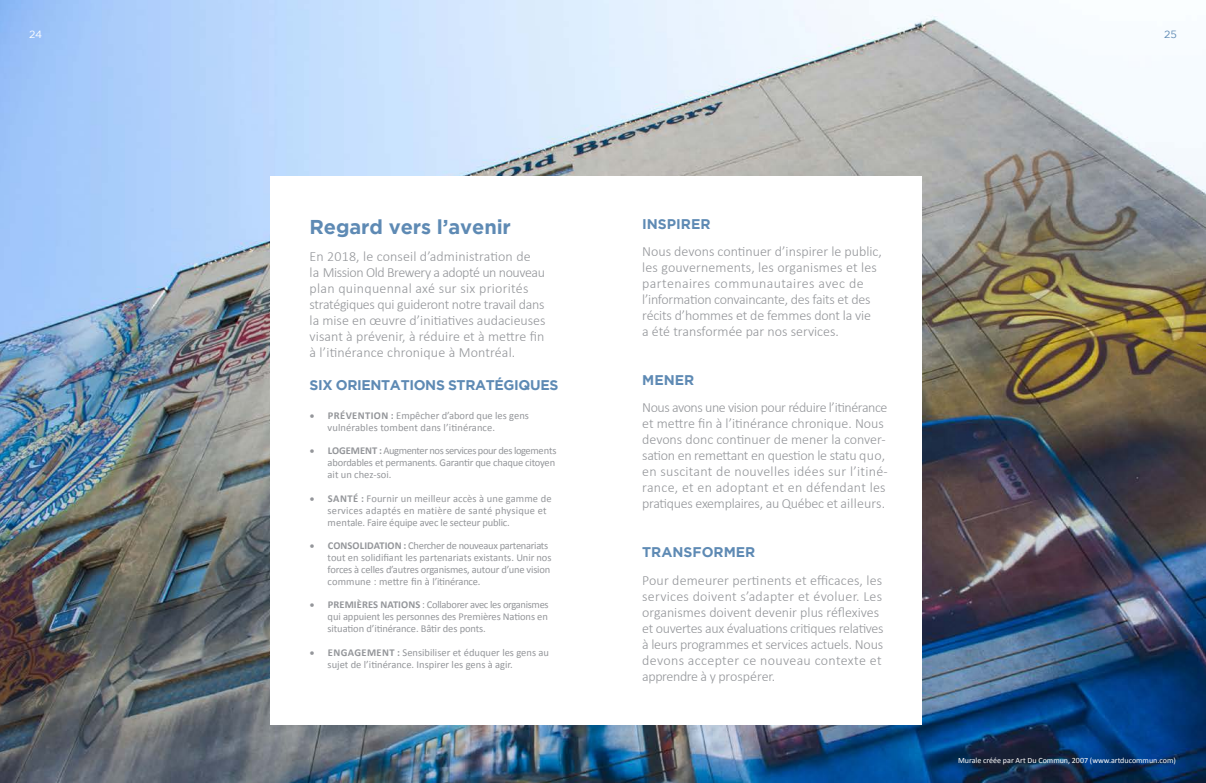
<style>
.page{position:relative;width:1206px;height:783px;background:#fff}
.page>*{position:absolute;margin:0;border:0;box-sizing:border-box;transform-origin:0 0}
.t1{font:700 20px "Gotham";letter-spacing:-.005em;color:#5e8ab4}
.t2{font:300 14px/16px "Calibri";color:#94969a}
.t3{font:700 14px "Gotham";letter-spacing:-.025em;color:#5e8ab4}
.t4{font:700 14px "Gotham";color:#5e8ab4}
.t5{font:10.5px/12px "Calibri";letter-spacing:-.01em;color:#94969a}
.t6{font:10.5px/12px "Calibri";letter-spacing:.01em;color:#94969a}
.t7{font:10.5px "Gotham";color:#fff}
.t8{font:10.5px "Gotham";color:#5e8ab4}
.t9{font:8px "Calibri";color:#fff}
.s1{font-weight:700}
</style>
<div class="page">
<img style="left:0;top:0;width:1206px;height:783px">
<div style="left:270px;top:176px;width:652px;height:548px;background:#fff"></div>
<p class="t7" style="left:29px;top:28px;width:15px">24</p>
<p class="t8" style="left:1164px;top:28px;width:14px">25</p>
<h1 class="t1" style="left:310px;top:215px;width:203px">Regard vers l’avenir</h1>
<p class="t2" style="left:310px;top:248px;width:238px">En 2018, le conseil d’administration de<br>la Mission Old Brewery a adopté un nouveau plan quinquennal axé sur six priorités stratégiques qui guideront notre travail dans la mise en œuvre d’initiatives audacieuses visant à prévenir, à réduire et à mettre fin à l’itinérance chronique à Montréal.</p>
<p class="t3" style="left:310px;top:377px;width:250px">SIX ORIENTATIONS STRATÉGIQUES</p>
<p class="t5" style="left:328px;top:410px;width:203px;text-indent:-18px">• <span class="s1">PRÉVENTION :</span> Empêcher d’abord que les gens vulnérables tombent dans l’itinérance.</p>
<p class="t5" style="left:328px;top:445px;width:230px;text-indent:-18px">• <span class="s1">LOGEMENT :</span> Augmenter nos services pour des logements abordables et permanents. Garantir que chaque citoyen ait un chez-soi.</p>
<p class="t6" style="left:328px;top:492px;width:225px;text-indent:-18px">• <span class="s1">SANTÉ :</span> Fournir un meilleur accès à une gamme de services adaptés en matière de santé physique et mentale. Faire équipe avec le secteur public.</p>
<p class="t5" style="left:328px;top:540px;width:225px;text-indent:-18px">• <span class="s1">CONSOLIDATION :</span> Chercher de nouveaux partenariats tout en solidifiant les partenariats existants. Unir nos forces à celles d’autres organismes, autour d’une vision commune : mettre fin à l’itinérance.</p>
<p class="t5" style="left:328px;top:599px;width:223px;text-align:justify;text-indent:-18px">• <span class="s1">PREMIÈRES NATIONS</span> : Collaborer avec les organismes qui appuient les personnes des Premières Nations en situation d’itinérance. Bâtir des ponts.</p>
<p class="t5" style="left:328px;top:646px;width:223px;text-indent:-18px">• <span class="s1">ENGAGEMENT :</span> Sensibiliser et éduquer les gens au sujet de l’itinérance. Inspirer les gens à agir.</p>
<p class="t4" style="left:642px;top:215px;width:70px">INSPIRER</p>
<p class="t2" style="left:642px;top:243px;width:241px">Nous devons continuer d’inspirer le public, les gouvernements, les organismes et les partenaires communautaires avec de l’information convaincante, des faits et des récits d’hommes et de femmes dont la vie<br>a été transformée par nos services.</p>
<p class="t3" style="left:642px;top:372px;width:54px">MENER</p>
<p class="t2" style="left:642px;top:399px;width:247px">Nous avons une vision pour réduire l’itinérance et mettre fin à l’itinérance chronique. Nous devons donc continuer de mener la conver&shy;sation en remettant en question le statu quo, en suscitant de nouvelles idées sur l’itiné&shy;rance, et en adoptant et en défendant les pratiques exemplaires, au Québec et ailleurs.</p>
<p class="t4" style="left:642px;top:544px;width:115px">TRANSFORMER</p>
<p class="t2" style="left:642px;top:572px;width:243px">Pour demeurer pertinents et efficaces, les services doivent s’adapter et évoluer. Les organismes doivent devenir plus réflexives et ouvertes aux évaluations critiques relatives à leurs programmes et services actuels. Nous devons accepter ce nouveau contexte et apprendre à y prospérer.</p>
<p class="t9" style="left:958px;top:755px;width:219px">Murale créée par Art Du Commun, 2007 (www.artducommun.com)</p>
</div>
